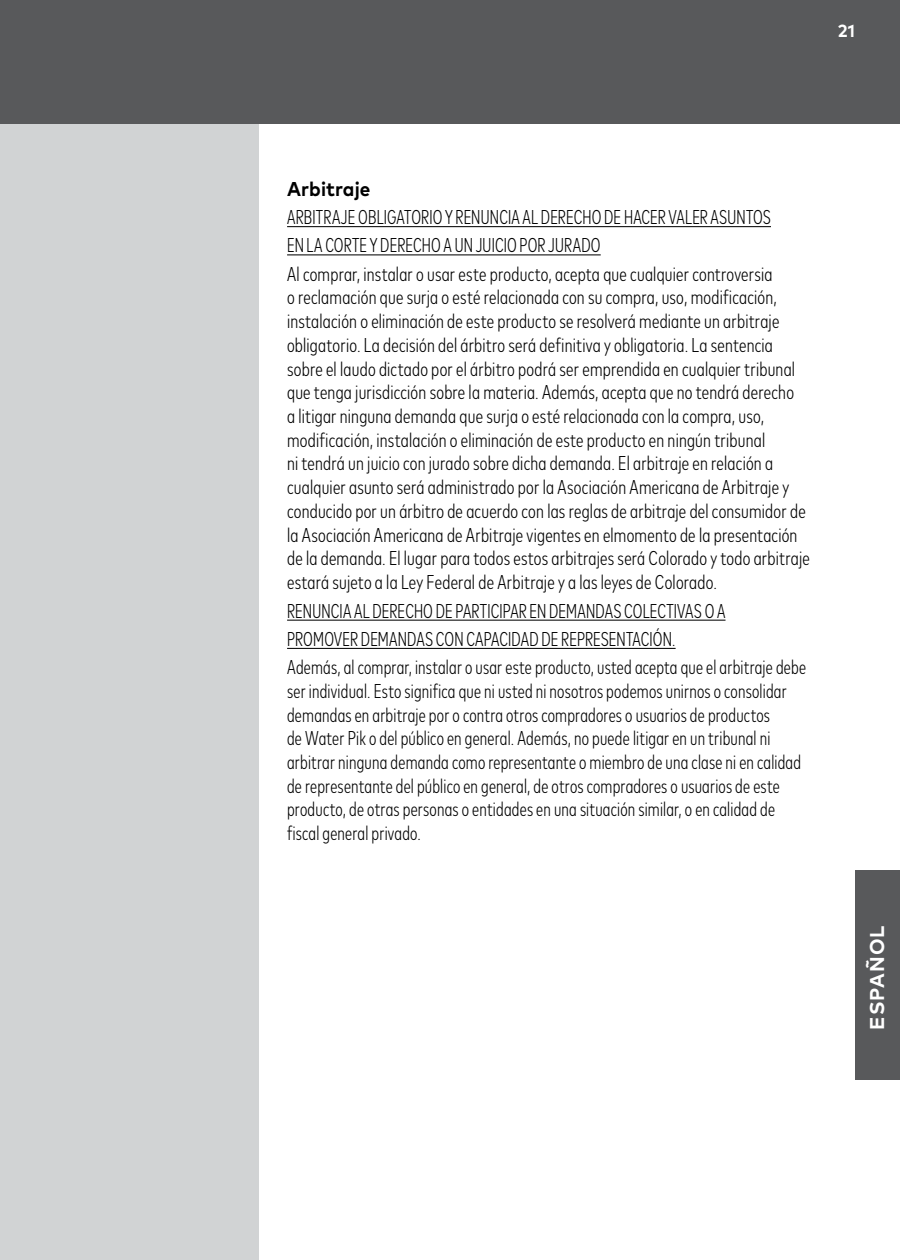
<style>
.page{position:relative;width:900px;height:1260px;background:#fff}
.page>*{position:absolute;margin:0;border:0;box-sizing:border-box;transform-origin:0 0}
.t1{font:300 condensed 20px/23.8px "Mark Pro";letter-spacing:.01em;color:#000}
.t2{font:300 condensed 20px/23.8px "Mark Pro";letter-spacing:.01em;color:#000;scale:.95 1}
.t3{font:300 condensed 20px/28.2px "Mark Pro";letter-spacing:.01em;color:#000;scale:.92 1}
.t4{font:700 20px "Mark Pro";letter-spacing:.005em;color:#000;scale:.95 1}
.t5{font:700 20px "Mark Pro";letter-spacing:.05em;color:#fff}
.t6{font:700 17.5px "Mark Pro";color:#fff}
</style>
<div class="page">
<div style="left:0;top:76px;width:259px;height:1184px;background:#d1d3d4"></div>
<div style="left:0;top:0;width:900px;height:124px;background:#58595b"></div>
<div style="left:855px;top:871px;width:45px;height:209px;background:#58595b"></div>
<hr style="left:287px;top:226px;width:484px;height:1px;background:#000">
<hr style="left:287px;top:254px;width:314px;height:1px;background:#000">
<hr style="left:287px;top:620px;width:439px;height:1px;background:#000">
<hr style="left:287px;top:648px;width:389px;height:1px;background:#000">
<p class="t6" style="left:838px;top:17px;width:19px">21</p>
<h3 class="t4" style="left:287px;top:174px;width:89px">Arbitraje</h3>
<h4 class="t3" style="left:287px;top:202px;width:527px">ARBITRAJE OBLIGATORIO Y RENUNCIA AL DERECHO DE HACER VALER ASUNTOS<br>EN LA CORTE Y DERECHO A UN JUICIO POR JURADO</h4>
<p class="t1" style="left:287px;top:260px;width:524px">Al comprar, instalar o usar este producto, acepta que cualquier controversia<br>o reclamación que surja o esté relacionada con su compra, uso, modifcación, instalación o eliminación de este producto se resolverá mediante un arbitraje obligatorio. La decisión del árbitro será defnitiva y obligatoria. La sentencia sobre el laudo dictado por el árbitro podrá ser emprendida en cualquier tribunal que tenga jurisdicción sobre la materia. Además, acepta que no tendrá derecho<br>a litigar ninguna demanda que surja o esté relacionada con la compra, uso, modifcación, instalación o eliminación de este producto en ningún tribunal<br>ni tendrá un juicio con jurado sobre dicha demanda. El arbitraje en relación a cualquier asunto será administrado por la Asociación Americana de Arbitraje y conducido por un árbitro de acuerdo con las reglas de arbitraje del consumidor de la Asociación Americana de Arbitraje vigentes en elmomento de la presentación de la demanda. El lugar para todos estos arbitrajes será Colorado y todo arbitraje estará sujeto a la Ley Federal de Arbitraje y a las leyes de Colorado.</p>
<h4 class="t3" style="left:287px;top:595px;width:478px">RENUNCIA AL DERECHO DE PARTICIPAR EN DEMANDAS COLECTIVAS O A<br>PROMOVER DEMANDAS CON CAPACIDAD DE REPRESENTACIÓN.</h4>
<p class="t2" style="left:287px;top:654px;width:548px">Además, al comprar, instalar o usar este producto, usted acepta que el arbitraje debe ser individual. Esto signifca que ni usted ni nosotros podemos unirnos o consolidar demandas en arbitraje por o contra otros compradores o usuarios de productos<br>de Water Pik o del público en general. Además, no puede litigar en un tribunal ni arbitrar ninguna demanda como representante o miembro de una clase ni en calidad de representante del público en general, de otros compradores o usuarios de este producto, de otras personas o entidades en una situación similar, o en calidad de fscal general privado.</p>
<p class="t5" style="left:862px;top:1030px;width:106px;rotate:-90deg">ESPAÑOL</p>
</div>
